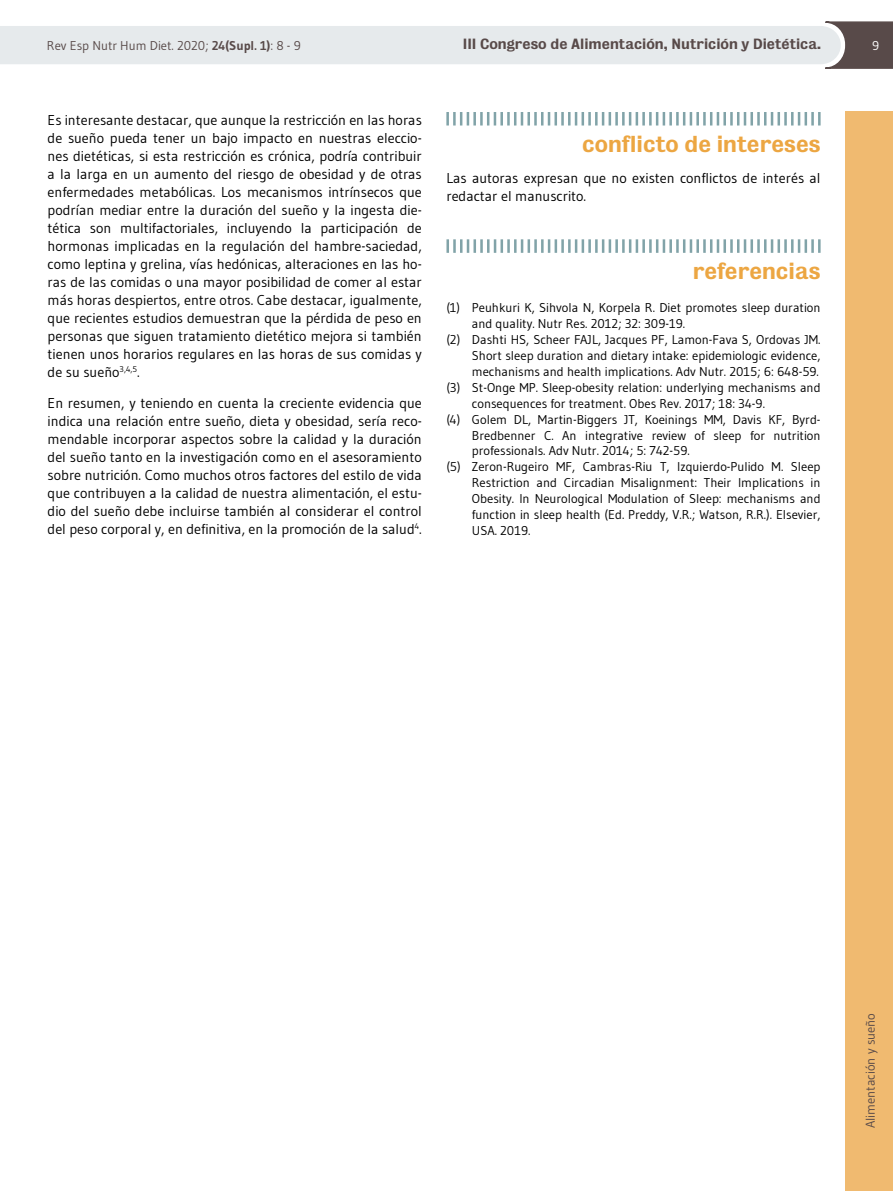
<style>
.page{position:relative;width:893px;height:1191px;background:#fff}
.page>*{position:absolute;margin:0;border:0;box-sizing:border-box;transform-origin:0 0}
.t1{font:21px "Bureau Grotesque Five Five";color:#eca642}
.t2{font:14.25px/18px "Gudea";color:#000;text-align:justify}
.t3{font:13.5px "Bureau Grotesque Five Five";color:#584a49}
.t4{font:12.75px "Gudea";color:#000}
.t5{font:12.75px "Gudea";color:#584a49}
.t6{font:12.75px "Gudea";color:#fff}
.s1{font-weight:700}
</style>
<div class="page">
<svg style="left:0;top:21px;width:893px;height:48px"></svg>
<div style="left:845px;top:112px;width:48px;height:1079px;background:#f0ba70"></div>
<svg style="left:446px;top:112px;width:375px;height:13px"></svg>
<hr style="left:818px;top:239px;width:3px;height:14px;background:#81a3a8">
<hr style="left:811px;top:239px;width:3px;height:14px;background:#81a3a8">
<hr style="left:804px;top:239px;width:3px;height:14px;background:#81a3a8">
<svg style="left:798px;top:239px;width:2px;height:14px"></svg>
<hr style="left:791px;top:239px;width:3px;height:14px;background:#81a3a8">
<hr style="left:784px;top:239px;width:3px;height:14px;background:#81a3a8">
<hr style="left:777px;top:239px;width:3px;height:14px;background:#81a3a8">
<svg style="left:764px;top:239px;width:9px;height:14px"></svg>
<hr style="left:757px;top:239px;width:3px;height:14px;background:#81a3a8">
<hr style="left:750px;top:239px;width:3px;height:14px;background:#81a3a8">
<svg style="left:737px;top:239px;width:9px;height:14px"></svg>
<hr style="left:730px;top:239px;width:3px;height:14px;background:#81a3a8">
<hr style="left:723px;top:239px;width:3px;height:14px;background:#81a3a8">
<svg style="left:710px;top:239px;width:9px;height:14px"></svg>
<hr style="left:703px;top:239px;width:3px;height:14px;background:#81a3a8">
<hr style="left:696px;top:239px;width:3px;height:14px;background:#81a3a8">
<svg style="left:683px;top:239px;width:9px;height:14px"></svg>
<hr style="left:676px;top:239px;width:3px;height:14px;background:#81a3a8">
<hr style="left:669px;top:239px;width:3px;height:14px;background:#81a3a8">
<svg style="left:656px;top:239px;width:9px;height:14px"></svg>
<hr style="left:649px;top:239px;width:3px;height:14px;background:#81a3a8">
<hr style="left:642px;top:239px;width:3px;height:14px;background:#81a3a8">
<svg style="left:629px;top:239px;width:9px;height:14px"></svg>
<hr style="left:622px;top:239px;width:3px;height:14px;background:#81a3a8">
<hr style="left:615px;top:239px;width:3px;height:14px;background:#81a3a8">
<svg style="left:602px;top:239px;width:9px;height:14px"></svg>
<hr style="left:595px;top:239px;width:3px;height:14px;background:#81a3a8">
<hr style="left:588px;top:239px;width:3px;height:14px;background:#81a3a8">
<svg style="left:575px;top:239px;width:9px;height:14px"></svg>
<hr style="left:568px;top:239px;width:3px;height:14px;background:#81a3a8">
<hr style="left:561px;top:239px;width:3px;height:14px;background:#81a3a8">
<svg style="left:548px;top:239px;width:9px;height:14px"></svg>
<hr style="left:541px;top:239px;width:3px;height:14px;background:#81a3a8">
<hr style="left:534px;top:239px;width:3px;height:14px;background:#81a3a8">
<svg style="left:521px;top:239px;width:9px;height:14px"></svg>
<hr style="left:514px;top:239px;width:3px;height:14px;background:#81a3a8">
<hr style="left:507px;top:239px;width:3px;height:14px;background:#81a3a8">
<hr style="left:500px;top:239px;width:3px;height:14px;background:#81a3a8">
<svg style="left:494px;top:239px;width:2px;height:14px"></svg>
<hr style="left:487px;top:239px;width:3px;height:14px;background:#81a3a8">
<hr style="left:480px;top:239px;width:3px;height:14px;background:#81a3a8">
<hr style="left:473px;top:239px;width:3px;height:14px;background:#81a3a8">
<svg style="left:460px;top:239px;width:9px;height:14px"></svg>
<hr style="left:453px;top:239px;width:3px;height:14px;background:#81a3a8">
<hr style="left:446px;top:239px;width:3px;height:14px;background:#81a3a8">
<p class="t5" style="left:47px;top:37px;width:255px">Rev Esp Nutr Hum Diet. 2020; <span class="s1">24(Supl. 1)</span>: 8 - 9</p>
<p class="t3" style="left:463px;top:36px;width:360px">III Congreso de Alimentación, Nutrición y Dietética.</p>
<p class="t6" style="left:872px;top:37px;width:9px">9</p>
<p class="t2" style="left:48px;top:111px;width:376px">Es interesante destacar, que aunque la restricción en las horas de sueño pueda tener un bajo impacto en nuestras eleccio&shy;nes dietéticas, si esta restricción es crónica, podría contribuir a la larga en un aumento del riesgo de obesidad y de otras enfermedades metabólicas. Los mecanismos intrínsecos que podrían mediar entre la duración del sueño y la ingesta die&shy;tética son multifactoriales, incluyendo la participación de hormonas implicadas en la regulación del hambre-saciedad, como leptina y grelina, vías hedónicas, alteraciones en las ho&shy;ras de las comidas o una mayor posibilidad de comer al estar más horas despiertos, entre otros. Cabe destacar, igualmente, que recientes estudios demuestran que la pérdida de peso en personas que siguen tratamiento dietético mejora si también tienen unos horarios regulares en las horas de sus comidas y de su sueño<sup>3,4,5</sup>.</p>
<p class="t2" style="left:48px;top:393px;width:376px">En resumen, y teniendo en cuenta la creciente evidencia que indica una relación entre sueño, dieta y obesidad, sería reco&shy;mendable incorporar aspectos sobre la calidad y la duración del sueño tanto en la investigación como en el asesoramiento sobre nutrición. Como muchos otros factores del estilo de vida que contribuyen a la calidad de nuestra alimentación, el estu&shy;dio del sueño debe incluirse también al considerar el control del peso corporal y, en definitiva, en la promoción de la salud<sup>4</sup>.</p>
<h1 class="t1" style="left:582px;top:132px;width:240px">conflicto de intereses</h1>
<p class="t2" style="left:446px;top:169px;width:376px">Las autoras expresan que no existen conflictos de interés al redactar el manuscrito.</p>
<h1 class="t1" style="left:693px;top:259px;width:129px">referencias</h1>
<p class="t4" style="left:446px;top:300px;width:376px">(1) Peuhkuri K, Sihvola N, Korpela R. Diet promotes sleep duration</p>
<p class="t4" style="left:472px;top:316px;width:215px">and quality. Nutr Res. 2012; 32: 309-19.</p>
<p class="t4" style="left:446px;top:332px;width:376px">(2) Dashti HS, Scheer FAJL, Jacques PF, Lamon-Fava S, Ordovas JM.</p>
<p class="t4" style="left:472px;top:347px;width:350px">Short sleep duration and dietary intake: epidemiologic evidence,</p>
<p class="t4" style="left:472px;top:363px;width:349px">mechanisms and health implications. Adv Nutr. 2015; 6: 648-59.</p>
<p class="t4" style="left:446px;top:379px;width:376px">(3) St-Onge MP. Sleep-obesity relation: underlying mechanisms and</p>
<p class="t4" style="left:472px;top:395px;width:295px">consequences for treatment. Obes Rev. 2017; 18: 34-9.</p>
<p class="t4" style="left:446px;top:411px;width:376px">(4) Golem DL, Martin-Biggers JT, Koeinings MM, Davis KF, Byrd-</p>
<p class="t4" style="left:472px;top:427px;width:350px">Bredbenner C. An integrative review of sleep for nutrition</p>
<p class="t4" style="left:472px;top:443px;width:219px">professionals. Adv Nutr. 2014; 5: 742-59.</p>
<p class="t4" style="left:446px;top:459px;width:376px">(5) Zeron-Rugeiro MF, Cambras-Riu T, Izquierdo-Pulido M. Sleep</p>
<p class="t4" style="left:472px;top:475px;width:350px">Restriction and Circadian Misalignment: Their Implications in</p>
<p class="t4" style="left:472px;top:491px;width:350px">Obesity. In Neurological Modulation of Sleep: mechanisms and</p>
<p class="t4" style="left:472px;top:506px;width:350px">function in sleep health (Ed. Preddy, V.R.; Watson, R.R.). Elsevier,</p>
<p class="t4" style="left:472px;top:522px;width:60px">USA. 2019.</p>
<p class="t5" style="left:862px;top:1128px;width:117px;rotate:-90deg">Alimentación y sueño</p>
</div>
